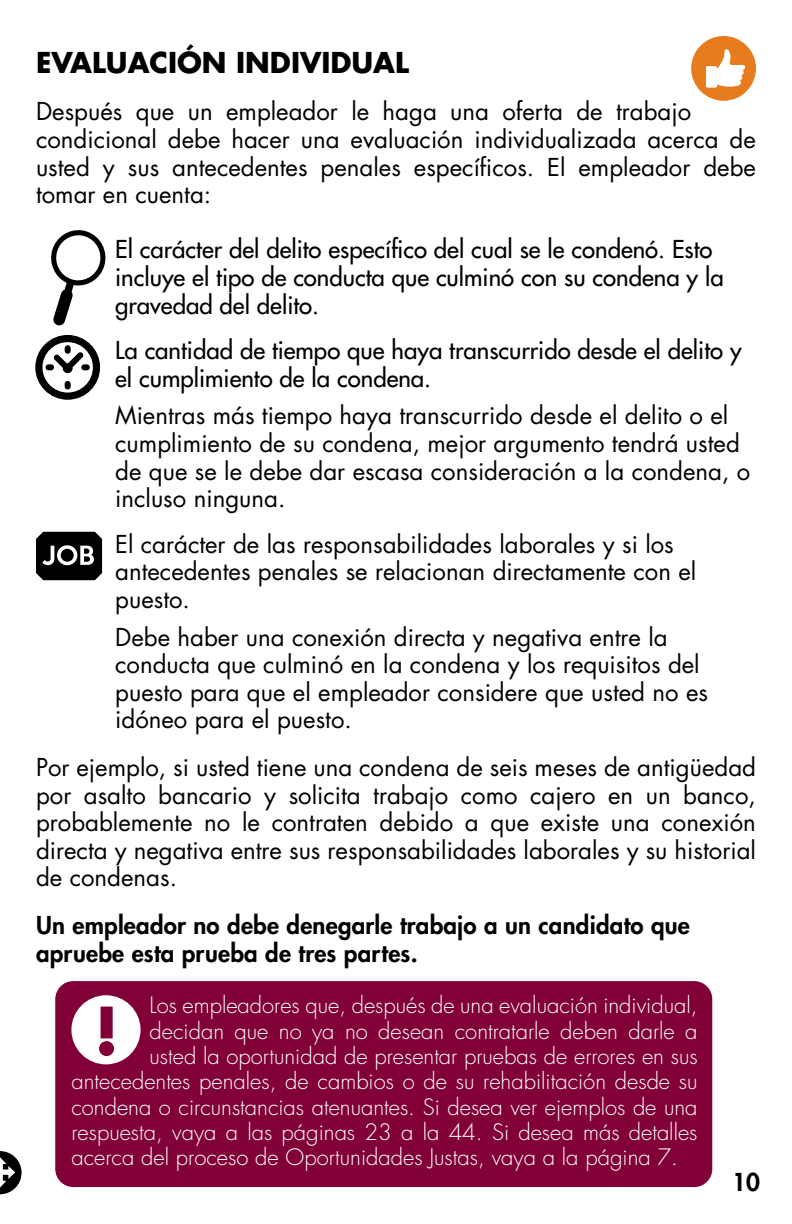
<style>
.page{position:relative;width:792px;height:1224px;background:#fff}
.page>*{position:absolute;margin:0;border:0;box-sizing:border-box;transform-origin:0 0}
.t1{font:700 28px "Futura Std";color:#000}
.t2{font:24px/27.6px "Futura Std";color:#000}
.t3{font:500 24px/27.6px "Futura Std";color:#000}
.t4{font:800 24px/27.6px "Futura Std";letter-spacing:.01em;color:#000}
.t5{font:300 22px "Futura Std";color:#fff}
</style>
<div class="page">
<svg style="left:0;top:1151px;width:22px;height:43px"></svg>
<div style="left:691px;top:36px;width:65px;height:65px;background:#e67c1d;border-radius:50%"></div>
<svg style="left:706px;top:49px;width:39px;height:39px"></svg>
<div style="left:55px;top:981px;width:657px;height:206px;background:#810037;border-radius:18px"></div>
<div style="left:71px;top:995px;width:70px;height:70px;background:#fff;border-radius:50%"></div>
<svg style="left:99px;top:1007px;width:15px;height:49px"></svg>
<svg style="left:35px;top:335px;width:65px;height:65px"></svg>
<svg style="left:51px;top:230px;width:55px;height:96px"></svg>
<svg style="left:36px;top:532px;width:66px;height:48px;background:#2d2d2d"></svg>
<p class="t1" style="left:36px;top:44px;width:375px">EVALUACIÓN INDIVIDUAL</p>
<p class="t2" style="left:36px;top:98px;width:721px">Después que un empleador le haga una oferta de trabajo condicional debe hacer una evaluación individualizada acerca de usted y sus antecedentes penales específicos. El empleador debe tomar en cuenta:</p>
<p class="t3" style="left:115px;top:236px;width:610px">El carácter del delito específico del cual se le condenó. Esto incluye el tipo de conducta que culminó con su condena y la gravedad del delito.</p>
<p class="t3" style="left:115px;top:337px;width:628px">La cantidad de tiempo que haya transcurrido desde el delito y el cumplimiento de la condena.</p>
<p class="t2" style="left:115px;top:402px;width:637px">Mientras más tiempo haya transcurrido desde el delito o el cumplimiento de su condena, mejor argumento tendrá usted de que se le debe dar escasa consideración a la condena, o incluso ninguna.</p>
<p class="t2" style="left:115px;top:531px;width:583px">El carácter de las responsabilidades laborales y si los antecedentes penales se relacionan directamente con el puesto.</p>
<p class="t2" style="left:115px;top:623px;width:594px">Debe haber una conexión directa y negativa entre la conducta que culminó en la condena y los requisitos del puesto para que el empleador considere que usted no es idóneo para el puesto.</p>
<p class="t2" style="left:36px;top:754px;width:722px;text-align:justify">Por ejemplo, si usted tiene una condena de seis meses de antigüedad por asalto bancario y solicita trabajo como cajero en un banco, probablemente no le contraten debido a que existe una conexión directa y negativa entre sus responsabilidades laborales y su historial de condenas.</p>
<p class="t4" style="left:36px;top:911px;width:655px">Un empleador no debe denegarle trabajo a un candidato que apruebe esta prueba de tres partes.</p>
<p class="t5" style="left:150px;top:992px;width:550px">Los empleadores que, después de una evaluación individual,</p>
<p class="t5" style="left:150px;top:1017px;width:550px">decidan que no ya no desean contratarle deben darle a</p>
<p class="t5" style="left:150px;top:1043px;width:550px">usted la oportunidad de presentar pruebas de errores en sus</p>
<p class="t5" style="left:71px;top:1068px;width:628px">antecedentes penales, de cambios o de su rehabilitación desde su</p>
<p class="t5" style="left:71px;top:1093px;width:628px">condena o circunstancias atenuantes. Si desea ver ejemplos de una</p>
<p class="t5" style="left:71px;top:1119px;width:628px">respuesta, vaya a las páginas 23 a la 44. Si desea más detalles</p>
<p class="t5" style="left:71px;top:1144px;width:608px">acerca del proceso de Oportunidades Justas, vaya a la página 7.</p>
<p class="t4" style="left:732px;top:1168px;width:29px">10</p>
</div>
